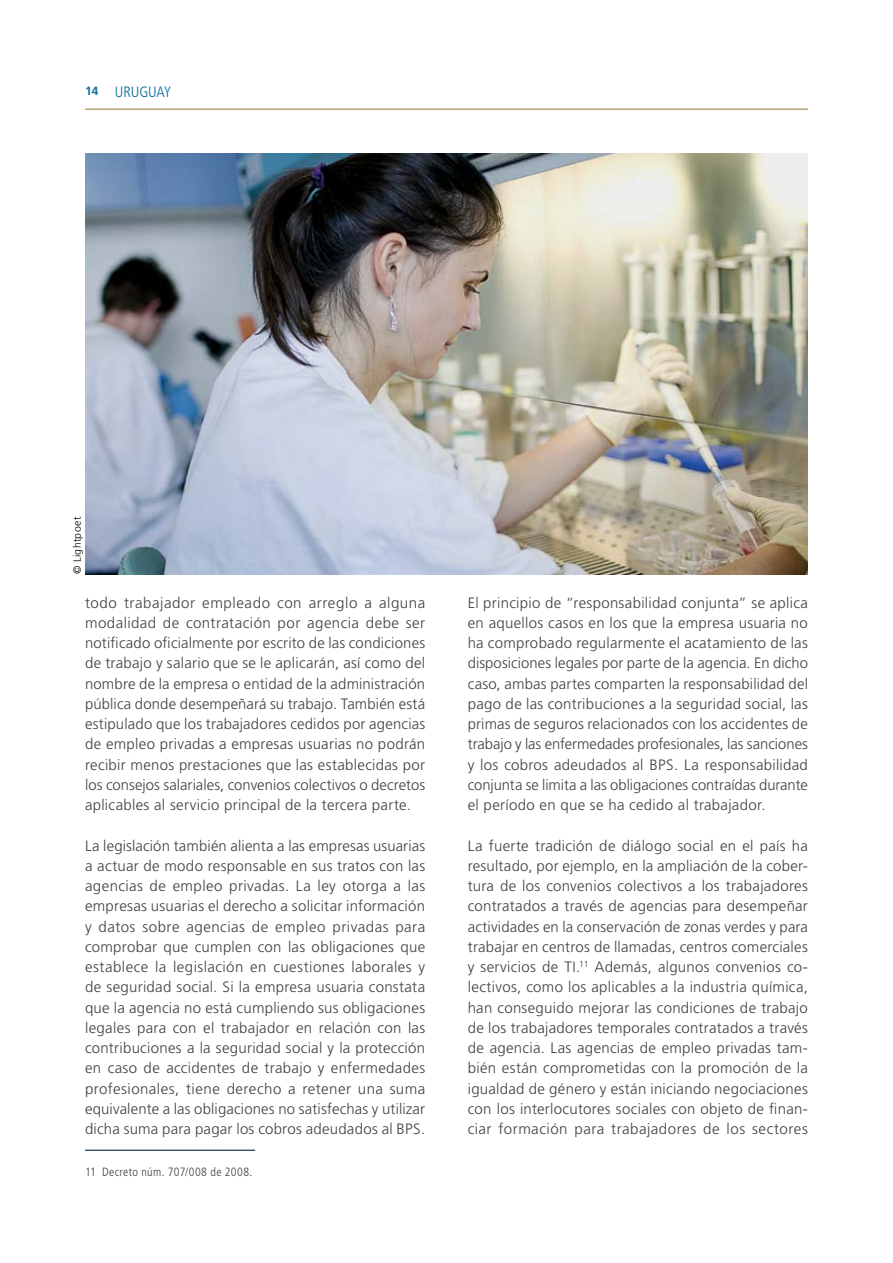
<style>
.page{position:relative;width:893px;height:1263px;background:#fff}
.page>*{position:absolute;margin:0;border:0;box-sizing:border-box;transform-origin:0 0}
.t1{font:300 15px/20.2px "Frutiger LT Std";letter-spacing:.02em;color:#414042;text-align:justify}
.t2{font:300 condensed 15px "Frutiger LT Std";letter-spacing:-.005em;color:#006695}
.t3{font:300 condensed 12px "Frutiger LT Std";letter-spacing:.035em;color:#414042}
.t4{font:300 10.5px "Frutiger LT Std";letter-spacing:.035em;color:#000}
</style>
<div class="page">
<hr style="left:85px;top:108px;width:723px;height:2px;background:#b8a276">
<hr style="left:85px;top:1150px;width:170px;height:1px;background:#082341">
<img style="left:85px;top:153px;width:723px;height:421px">
<p class="t2" style="left:85px;top:83px;width:88px"><sup>14</sup> URUGUAY</p>
<p class="t4" style="left:71px;top:574px;width:59px;rotate:-90deg">© Lightpoet</p>
<p class="t1" style="left:85px;top:593px;width:342px">todo trabajador empleado con arreglo a alguna modalidad de contratación por agencia debe ser notificado oficialmente por escrito de las condiciones de trabajo y salario que se le aplicarán, así como del nombre de la empresa o entidad de la administración pública donde desempeñará su trabajo. También está estipulado que los trabajadores cedidos por agencias de empleo privadas a empresas usuarias no podrán recibir menos prestaciones que las establecidas por los consejos salariales, convenios colectivos o decretos aplicables al servicio principal de la tercera parte.</p>
<p class="t1" style="left:85px;top:836px;width:342px">La legislación también alienta a las empresas usuarias a actuar de modo responsable en sus tratos con las agencias de empleo privadas. La ley otorga a las empresas usuarias el derecho a solicitar información y datos sobre agencias de empleo privadas para comprobar que cumplen con las obligaciones que establece la legislación en cuestiones laborales y de seguridad social. Si la empresa usuaria constata que la agencia no está cumpliendo sus obligaciones legales para con el trabajador en relación con las contribuciones a la seguridad social y la protección en caso de accidentes de trabajo y enfermedades profesionales, tiene derecho a retener una suma equivalente a las obligaciones no satisfechas y utilizar dicha suma para pagar los cobros adeudados al BPS.</p>
<p class="t3" style="left:85px;top:1165px;width:169px">11 Decreto núm. 707/008 de 2008.</p>
<p class="t1" style="left:468px;top:593px;width:342px">El principio de “responsabilidad conjunta” se aplica en aquellos casos en los que la empresa usuaria no ha comprobado regularmente el acatamiento de las disposiciones legales por parte de la agencia. En dicho caso, ambas partes comparten la responsabilidad del pago de las contribuciones a la seguridad social, las primas de seguros relacionados con los accidentes de trabajo y las enfermedades profesionales, las sanciones y los cobros adeudados al BPS. La responsabilidad conjunta se limita a las obligaciones contraídas durante el período en que se ha cedido al trabajador.</p>
<p class="t1" style="left:468px;top:836px;width:342px">La fuerte tradición de diálogo social en el país ha resultado, por ejemplo, en la ampliación de la cober&shy;tura de los convenios colectivos a los trabajadores contratados a través de agencias para desempeñar actividades en la conservación de zonas verdes y para trabajar en centros de llamadas, centros comerciales y servicios de TI.<sup>11</sup> Además, algunos convenios co&shy;lectivos, como los aplicables a la industria química, han conseguido mejorar las condiciones de trabajo de los trabajadores temporales contratados a través de agencia. Las agencias de empleo privadas tam&shy;bién están comprometidas con la promoción de la igualdad de género y están iniciando negociaciones con los interlocutores sociales con objeto de finan&shy;ciar formación para trabajadores de los sectores</p>
</div>
